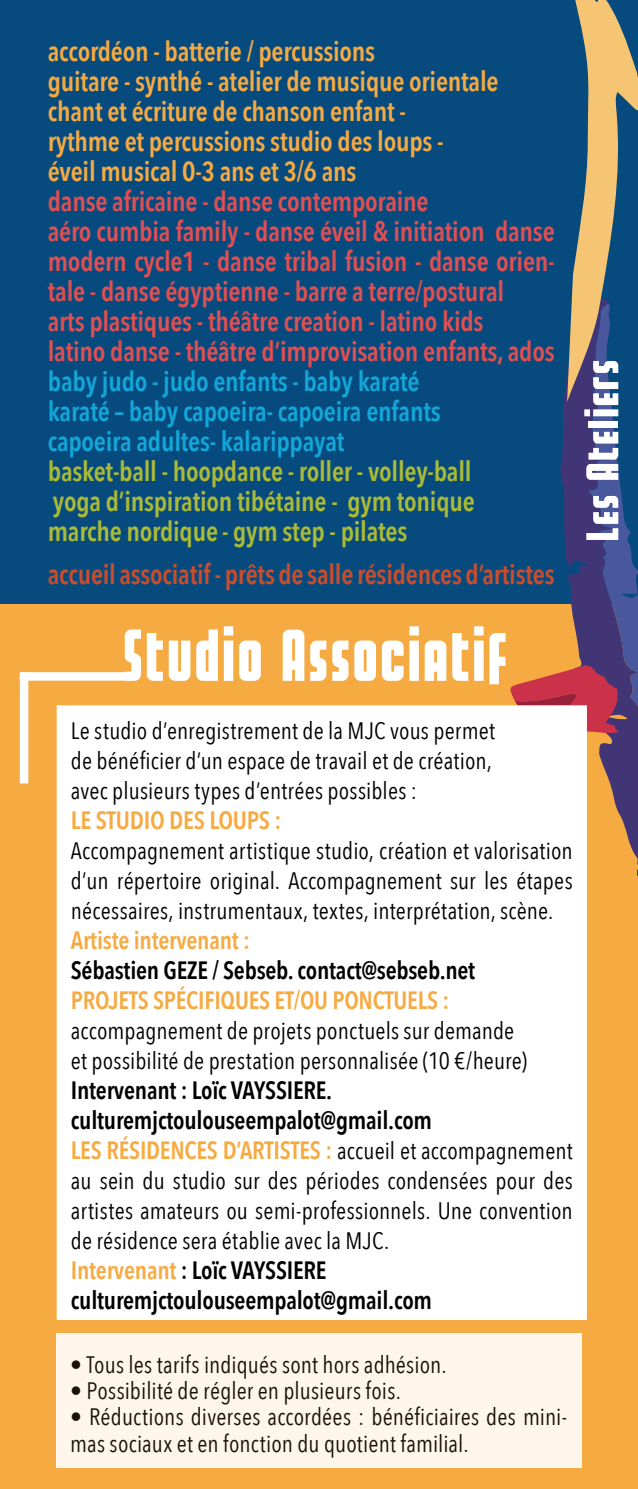
<style>
.page{position:relative;width:638px;height:1489px;background:#fff}
.page>*{position:absolute;margin:0;border:0;box-sizing:border-box;transform-origin:0 0}
.t1{font:75px "Homelander";letter-spacing:.04em;color:#fff}
.t2{font:46.75px "Homelander";letter-spacing:.04em;color:#fff;scale:1.18 1}
.t3{font:600 27.5px/30px "Avenir Next Condensed";letter-spacing:-.01em;color:#e24f52}
.t4{font:600 27.5px/30px "Avenir Next Condensed";letter-spacing:-.01em;color:#f6aa42}
.t5{font:600 27.5px/30px "Avenir Next Condensed";letter-spacing:-.01em;color:#abbb36}
.t6{font:600 27.5px/30px "Avenir Next Condensed";letter-spacing:-.01em;color:#13a7d9}
.t7{font:600 27.5px "Avenir Next Condensed";letter-spacing:-.01em;color:#cb4d2b}
.t8{font:600 25px/30px "Avenir Next Condensed";letter-spacing:-.01em;color:#000}
.t9{font:600 25px "Avenir Next Condensed";letter-spacing:-.01em;color:#f6aa42}
.t10{font:23.75px/30px "Avenir Next Condensed";letter-spacing:.005em;color:#000}
.s1{color:#f6aa42}
.s2{font-weight:400;font-size:23.75px}
</style>
<div class="page">
<div style="left:0;top:0;width:638px;height:604px;background:#074b7e"></div>
<div style="left:0;top:604px;width:638px;height:884px;background:#f6aa42"></div>
<svg style="left:560px;top:377px;width:78px;height:499px"></svg>
<div style="left:56px;top:1332px;width:525px;height:135px;background:#fef6eb"></div>
<div style="left:20px;top:672px;width:111px;height:8px;background:#fff"></div>
<div style="left:20px;top:672px;width:8px;height:111px;background:#fff"></div>
<svg style="left:510px;top:664px;width:110px;height:76px"></svg>
<div style="left:57px;top:705px;width:530px;height:614px;background:#fff"></div>
<svg style="left:567px;top:0;width:71px;height:402px"></svg>
<p class="t4" style="left:48px;top:35px;width:452px">accordéon - batterie / percussions<br>guitare - synthé - atelier de musique orientale chant et écriture de chanson enfant -<br>rythme et percussions studio des loups -<br>éveil musical 0-3 ans et 3/6 ans</p>
<p class="t3" style="left:48px;top:185px;width:508px">danse africaine - danse contemporaine<br>aéro cumbia family - danse éveil &amp; initiation danse modern cycle1 - danse tribal fusion - danse orien&shy;tale - danse égyptienne - barre a terre/postural<br>arts plastiques - théâtre creation - latino kids<br>latino danse - théâtre d’improvisation enfants, ados</p>
<p class="t6" style="left:48px;top:365px;width:394px">baby judo - judo enfants - baby karaté karaté – baby capoeira- capoeira enfants capoeira adultes- kalarippayat</p>
<p class="t5" style="left:48px;top:455px;width:428px">basket-ball - hoopdance - roller - volley-ball yoga d’inspiration tibétaine - gym tonique marche nordique - gym step - pilates</p>
<p class="t7" style="left:48px;top:550px;width:508px">accueil associatif - prêts de salle résidences d’artistes</p>
<h1 class="t1" style="left:123px;top:617px;width:385px">Studio Associatif</h1>
<h2 class="t2" style="left:578px;top:541px;width:155px;rotate:-90deg">Les Ateliers</h2>
<p class="t10" style="left:71px;top:714px;width:426px">Le studio d’enregistrement de la MJC vous permet de bénéficier d’un espace de travail et de création, avec plusieurs types d’entrées possibles :</p>
<p class="t9" style="left:71px;top:798px;width:212px">LE STUDIO DES LOUPS :</p>
<p class="t10" style="left:71px;top:834px;width:503px;text-align:justify">Accompagnement artistique studio, création et valorisation d’un répertoire original. Accompagnement sur les étapes nécessaires, instrumentaux, textes, interprétation, scène.</p>
<p class="t9" style="left:71px;top:918px;width:181px">Artiste intervenant :</p>
<p class="t8" style="left:71px;top:954px;width:406px">Sébastien GEZE / Sebseb. contact@sebseb.net</p>
<p class="t9" style="left:71px;top:978px;width:380px">PROJETS SPÉCIFIQUES ET/OU PONCTUELS :</p>
<p class="t10" style="left:71px;top:1014px;width:458px">accompagnement de projets ponctuels sur demande et possibilité de prestation personnalisée (10 €/heure)</p>
<p class="t8" style="left:71px;top:1074px;width:503px">Intervenant : Loïc VAYSSIERE. culturemjctoulouseempalot@gmail.com<br><span class="s1">LES RÉSIDENCES D’ARTISTES :</span> <span class="s2">accueil et accompagnement</span></p>
<p class="t10" style="left:71px;top:1164px;width:503px;text-align:justify">au sein du studio sur des périodes condensées pour des artistes amateurs ou semi-professionnels. Une convention de résidence sera établie avec la MJC.</p>
<p class="t8" style="left:71px;top:1254px;width:363px"><span class="s1">Intervenant</span> : Loïc VAYSSIERE culturemjctoulouseempalot@gmail.com</p>
<p class="t10" style="left:70px;top:1348px;width:378px">• Tous les tarifs indiqués sont hors adhésion.</p>
<p class="t10" style="left:70px;top:1374px;width:332px">• Possibilité de régler en plusieurs fois.</p>
<p class="t10" style="left:70px;top:1402px;width:498px;line-height:26.2px">• Réductions diverses accordées : bénéficiaires des mini&shy;mas sociaux et en fonction du quotient familial.</p>
</div>
